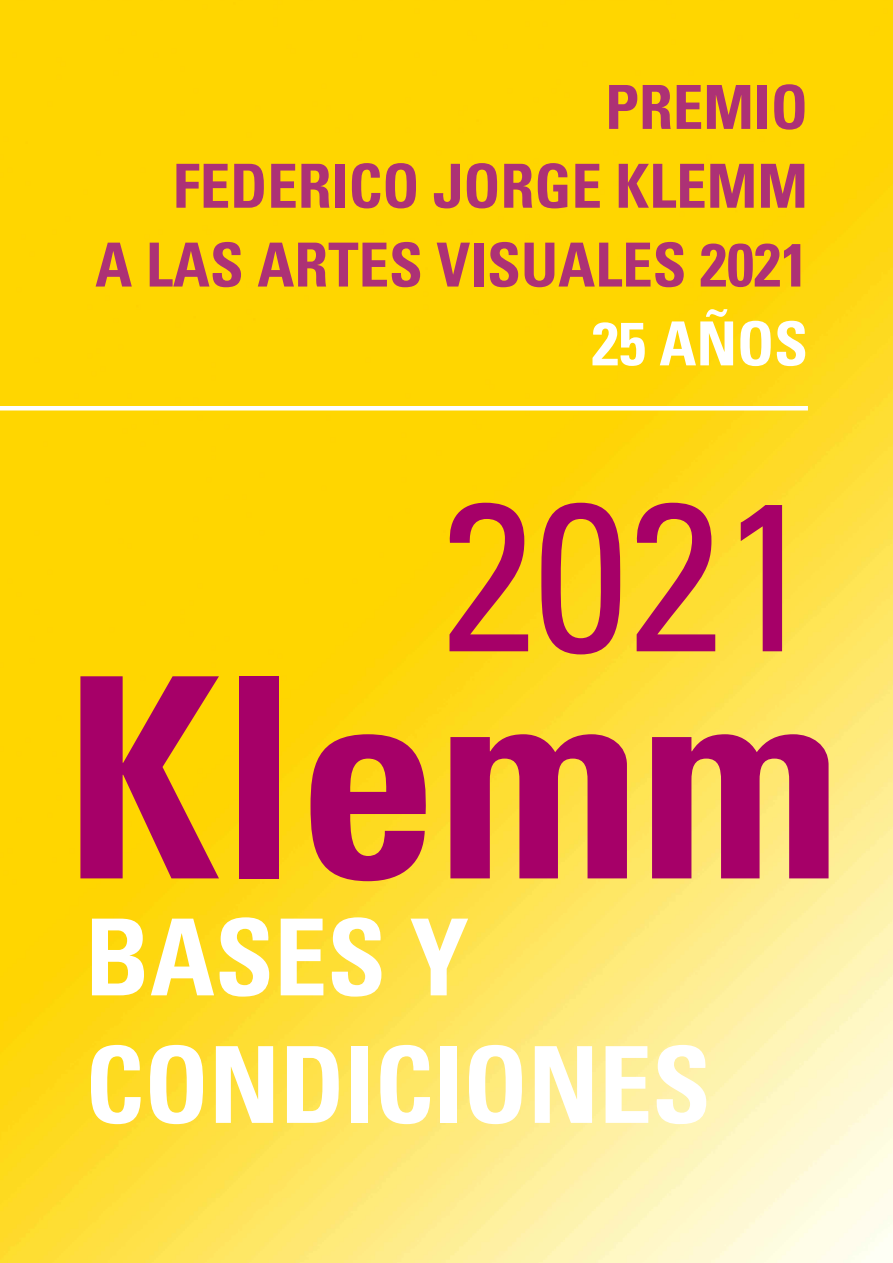
<style>
.page{position:relative;width:893px;height:1263px;background:#fff}
.page>*{position:absolute;margin:0;border:0;box-sizing:border-box;transform-origin:0 0}
.t1{font:700 condensed 279.9px "Univers";color:#a60068}
.t2{font:condensed 210.75px "Univers";color:#a60068}
.t3{font:700 condensed 106.2px/127.5px "Univers";color:#fff}
.t4{font:700 condensed 60.75px/78.8px "Univers";color:#ad3175;text-align:right}
.t5{font:700 condensed 60.75px "Univers";color:#fff}
</style>
<div class="page">
<img style="left:0;top:0;width:893px;height:1263px">
<hr style="left:0;top:406px;width:808px;height:4px;background:#fff">
<p class="t4" style="left:95px;top:73px;width:714px">PREMIO<br>FEDERICO JORGE KLEMM<br>A LAS ARTES VISUALES 2021</p>
<p class="t5" style="left:592px;top:321px;width:218px">25 AÑOS</p>
<h2 class="t2" style="left:440px;top:499px;width:376px">2021</h2>
<h1 class="t1" style="left:65px;top:676px;width:777px">Klemm</h1>
<h3 class="t3" style="left:85px;top:902px;width:627px">BASES Y<br>CONDICIONES</h3>
</div>
